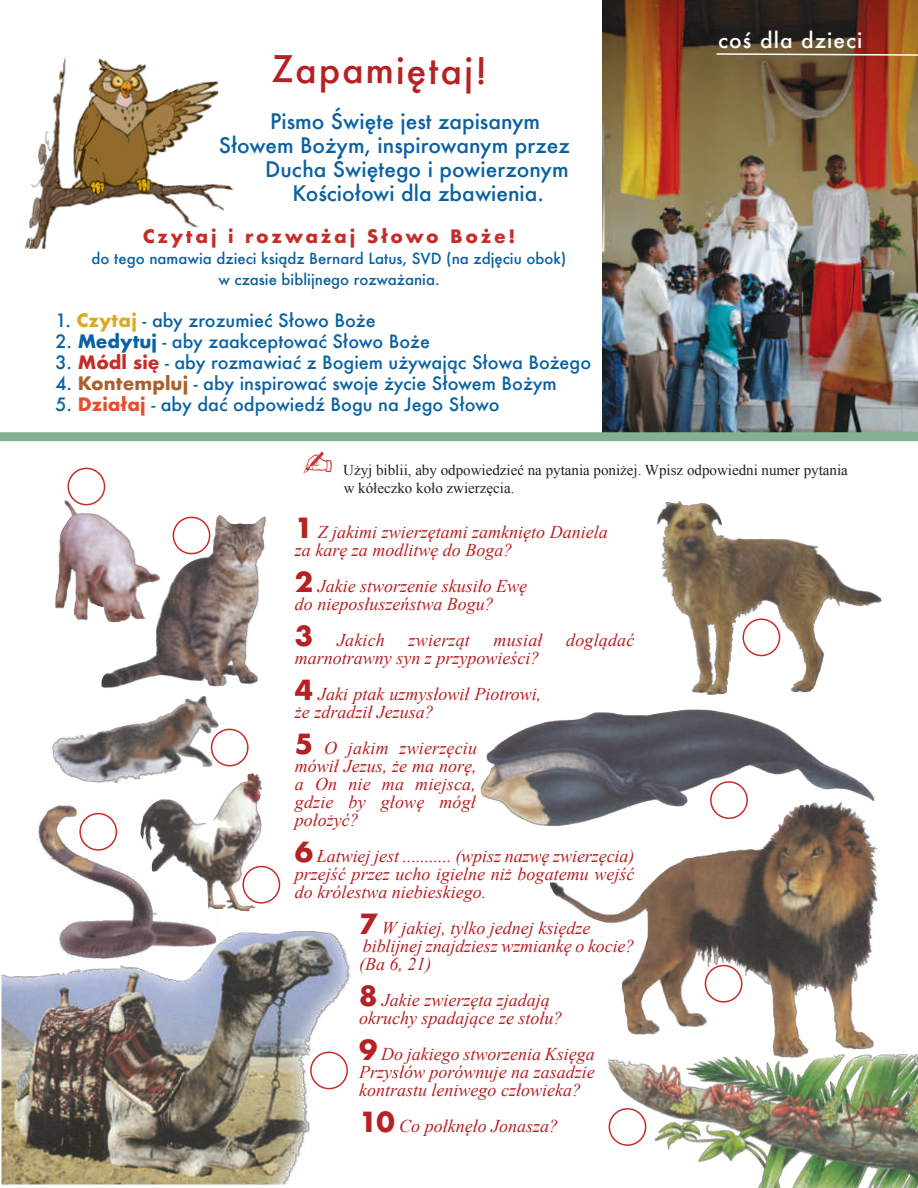
<style>
.page{position:relative;width:918px;height:1188px;background:#fff}
.page>*{position:absolute;margin:0;border:0;box-sizing:border-box;transform-origin:0 0}
.t1{font:500 36px "Futura";color:#b52124}
.t2{font:700 27px "Futura";color:#b52124}
.t3{font:500 21px "Futura";color:#0961a2}
.t4{font:500 21px "Futura";letter-spacing:.05em;color:#fff}
.t5{font:italic 18px/18px "Times New Roman";color:#b52124}
.t6{font:500 18px "Futura";color:#0961a2}
.t7{font:700 18px "Futura";letter-spacing:.15em;color:#c62c29}
.t8{font:15px/18px "Times New Roman";color:#231f20}
.t9{font:500 15px/21px "Futura";color:#0961a2;text-align:center}
.s1{font-weight:700;color:#dbaa25}
.s2{font-weight:700}
.s3{font-weight:700;color:#c62c29}
.s4{font-weight:700;color:#a7612c}
.s5{font-weight:700;color:#e94d2f}
.s6{font-family:"Futura";font-weight:700;font-style:normal;font-size:27px}
</style>
<div class="page">
<img style="left:550px;top:827px;width:328px;height:227px">
<img style="left:603px;top:0;width:315px;height:432px">
<div style="left:0;top:432px;width:918px;height:9px;background:#84b093"></div>
<svg style="left:715px;top:53px;width:203px;height:4px"></svg>
<img style="left:25px;top:56px;width:209px;height:193px">
<img style="left:608px;top:1054px;width:310px;height:134px">
<img style="left:1px;top:931px;width:350px;height:254px">
<img style="left:101px;top:515px;width:166px;height:174px">
<img style="left:52px;top:696px;width:167px;height:88px">
<img style="left:31px;top:805px;width:188px;height:154px">
<img style="left:55px;top:500px;width:106px;height:122px">
<img style="left:656px;top:501px;width:226px;height:194px">
<img style="left:140px;top:769px;width:124px;height:146px">
<img style="left:480px;top:709px;width:395px;height:118px">
<svg style="left:67px;top:468px;width:38px;height:37px"></svg>
<svg style="left:742px;top:618px;width:38px;height:38px"></svg>
<svg style="left:173px;top:517px;width:37px;height:37px"></svg>
<svg style="left:211px;top:729px;width:38px;height:37px"></svg>
<svg style="left:710px;top:781px;width:38px;height:38px"></svg>
<svg style="left:705px;top:965px;width:37px;height:38px"></svg>
<svg style="left:609px;top:1108px;width:37px;height:38px"></svg>
<svg style="left:242px;top:866px;width:38px;height:38px"></svg>
<svg style="left:79px;top:813px;width:38px;height:38px"></svg>
<svg style="left:310px;top:1052px;width:38px;height:37px"></svg>
<h1 class="t1" style="left:272px;top:51px;width:218px;rotate:1deg">Zapamiętaj!</h1>
<p class="t3" style="left:270px;top:111px;width:272px">Pismo Święte jest zapisanym</p>
<p class="t3" style="left:219px;top:135px;width:353px">Słowem Bożym, inspirowanym przez</p>
<p class="t3" style="left:265px;top:159px;width:305px">Ducha Świętego i powierzonym</p>
<p class="t3" style="left:293px;top:183px;width:253px">Kościołowi dla zbawienia.</p>
<p class="t7" style="left:143px;top:228px;width:374px">Czytaj i rozważaj Słowo Boże!</p>
<p class="t9" style="left:92px;top:249px;width:476px">do tego namawia dzieci ksiądz Bernard Latus, SVD (na zdjęciu obok) w czasie biblijnego rozważania.</p>
<p class="t6" style="left:56px;top:312px;width:322px">1. <span class="s1">Czytaj</span> - aby zrozumieć Słowo Boże</p>
<p class="t6" style="left:56px;top:333px;width:376px">2. <span class="s2">Medytuj</span> - aby zaakceptować Słowo Boże</p>
<p class="t6" style="left:55px;top:354px;width:537px">3. <span class="s3">Módl się</span> - aby rozmawiać z Bogiem używając Słowa Bożego</p>
<p class="t6" style="left:55px;top:375px;width:503px">4. <span class="s4">Kontempluj</span> - aby inspirować swoje życie Słowem Bożym</p>
<p class="t6" style="left:55px;top:396px;width:446px">5. <span class="s5">Działaj</span> - aby dać odpowiedź Bogu na Jego Słowo</p>
<p class="t4" style="left:718px;top:30px;width:146px">coś dla dzieci</p>
<p class="t8" style="left:343px;top:462px;width:506px">Użyj biblii, aby odpowiedzieć na pytania poniżej. Wpisz odpowiedni numer pytania w kółeczko koło zwierzęcia.</p>
<p class="t5" style="left:295px;top:525px;width:314px"><span class="s6">1</span> Z jakimi zwierzętami zamknięto Daniela za karę za modlitwę do Boga?</p>
<p class="t5" style="left:295px;top:579px;width:234px"><span class="s6">2</span> Jakie stworzenie skusiło Ewę do nieposłuszeństwa Bogu?</p>
<h2 class="t2" style="left:295px;top:624px;width:20px">3</h2>
<p class="t5" style="left:337px;top:633px;width:49px">Jakich</p>
<p class="t5" style="left:409px;top:633px;width:63px">zwierząt</p>
<p class="t5" style="left:494px;top:633px;width:50px">musiał</p>
<p class="t5" style="left:566px;top:633px;width:70px">doglądać</p>
<p class="t5" style="left:295px;top:642px;width:248px;line-height:36px">marnotrawny syn z przypowieści?<br><span class="s6">4</span> Jaki ptak uzmysłowił Piotrowi,</p>
<p class="t5" style="left:295px;top:693px;width:184px;line-height:36px">że zdradził Jezusa?<br><span class="s6">5</span> O jakim zwierzęciu</p>
<p class="t5" style="left:295px;top:759px;width:183px;text-align:justify">mówił Jezus, że ma norę, a On nie ma miejsca, gdzie by głowę mógł położyć?</p>
<p class="t5" style="left:295px;top:846px;width:341px;text-align:justify"><span class="s6">6</span> Łatwiej jest ........... (wpisz nazwę zwierzęcia) przejść przez ucho igielne niż bogatemu wejść do królestwa niebieskiego.</p>
<p class="t5" style="left:359px;top:921px;width:277px"><span class="s6">7</span> W jakiej, tylko jednej księdze biblijnej znajdziesz wzmiankę o kocie? (Ba 6, 21)</p>
<p class="t5" style="left:359px;top:993px;width:205px"><span class="s6">8</span> Jakie zwierzęta zjadają okruchy spadające ze stołu?</p>
<p class="t5" style="left:359px;top:1047px;width:237px;text-align:justify"><span class="s6">9</span> Do jakiego stworzenia Księga Przysłów porównuje na zasadzie kontrastu leniwego człowieka?</p>
<p class="t5" style="left:359px;top:1119px;width:201px"><span class="s6">10</span> Co połknęło Jonasza?</p>
</div>
